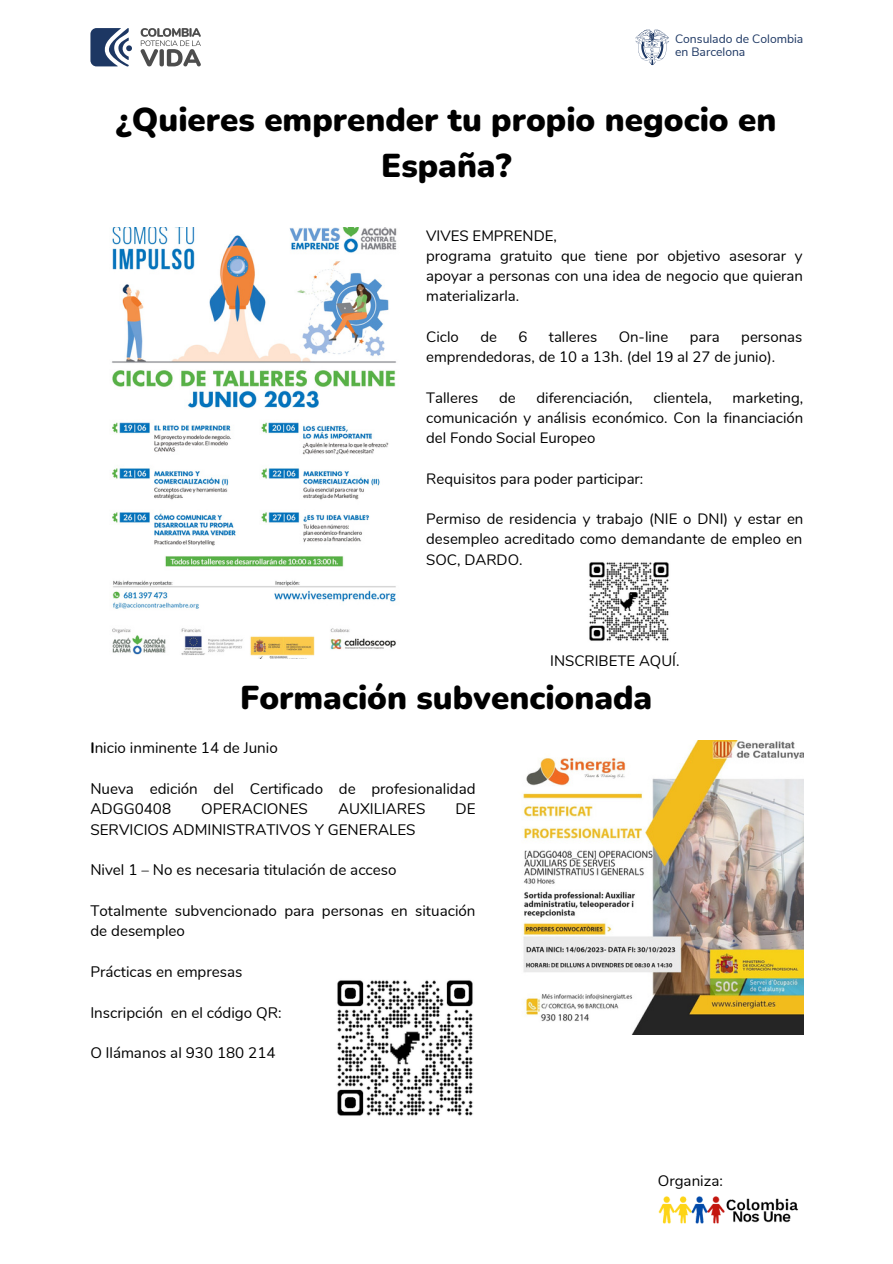
<style>
.page{position:relative;width:893px;height:1264px;background:#fff}
.page>*{position:absolute;margin:0;border:0;box-sizing:border-box;transform-origin:0 0}
.t1{font:900 33px/46px "Nunito";color:#000;text-align:center}
.t2{font:15.15px/20.4px "Nunito";color:#000}
.t3{font:15px/20.2px "Nunito";color:#000;text-align:justify}
.t4{font:12.15px/13px "Nunito Sans";color:#1d3763}
.s1{font-weight:700}
</style>
<div class="page">
<img style="left:112px;top:227px;width:285px;height:431px">
<img style="left:589px;top:562px;width:80px;height:79px">
<img style="left:523px;top:740px;width:280px;height:294px">
<img style="left:337px;top:980px;width:136px;height:136px">
<svg style="left:635px;top:30px;width:34px;height:35px"></svg>
<svg style="left:90px;top:28px;width:42px;height:38px"></svg>
<svg style="left:140px;top:28px;width:61px;height:38px"></svg>
<img style="left:658px;top:1196px;width:141px;height:28px">
<p class="t4" style="left:675px;top:32px;width:130px">Consulado de Colombia en Barcelona</p>
<p class="t1" style="left:116px;top:97px;width:662px">¿Quieres emprender tu propio negocio en<br>España?</p>
<p class="t3" style="left:426px;top:225px;width:132px">VIVES EMPRENDE,</p>
<p class="t3" style="left:426px;top:246px;width:378px">programa gratuito que tiene por objetivo asesorar y apoyar a personas con una idea de negocio que quieran materializarla.</p>
<p class="t3" style="left:426px;top:327px;width:34px">Ciclo</p>
<p class="t3" style="left:480px;top:327px;width:18px">de</p>
<p class="t3" style="left:518px;top:327px;width:10px">6</p>
<p class="t3" style="left:549px;top:327px;width:50px">talleres</p>
<p class="t3" style="left:618px;top:327px;width:51px">On-line</p>
<p class="t3" style="left:689px;top:327px;width:31px">para</p>
<p class="t3" style="left:426px;top:327px;width:377px;text-indent:315px">personas emprendedoras, de 10 a 13h. (del 19 al 27 de junio).</p>
<p class="t3" style="left:426px;top:387px;width:54px">Talleres</p>
<p class="t3" style="left:499px;top:387px;width:18px">de</p>
<p class="t3" style="left:536px;top:387px;width:98px">diferenciación,</p>
<p class="t3" style="left:653px;top:387px;width:60px">clientela,</p>
<p class="t3" style="left:426px;top:387px;width:378px;text-indent:306px">marketing, comunicación y análisis económico. Con la financiación del Fondo Social Europeo</p>
<p class="t3" style="left:426px;top:468px;width:219px">Requisitos para poder participar:</p>
<p class="t3" style="left:426px;top:509px;width:378px">Permiso de residencia y trabajo (NIE o DNI) y estar en desempleo acreditado como demandante de empleo en SOC, DARDO.</p>
<p class="t3" style="left:550px;top:650px;width:131px">INSCRIBETE AQUÍ.</p>
<p class="t1" style="left:240px;top:675px;width:413px">Formación subvencionada</p>
<p class="t2" style="left:90px;top:738px;width:189px"><span class="s1">I</span>nicio inminente 14 de Junio</p>
<p class="t2" style="left:90px;top:778px;width:387px">Nueva edición del Certificado de profesionalidad<br>ADGG0408</p>
<p class="t2" style="left:201px;top:799px;width:108px">OPERACIONES</p>
<p class="t2" style="left:338px;top:799px;width:89px">AUXILIARES</p>
<p class="t2" style="left:455px;top:799px;width:22px">DE</p>
<p class="t2" style="left:90px;top:819px;width:326px">SERVICIOS ADMINISTRATIVOS Y GENERALES</p>
<p class="t2" style="left:90px;top:860px;width:307px">Nivel 1 – No es necesaria titulación de acceso</p>
<p class="t2" style="left:90px;top:900px;width:386px">Totalmente subvencionado para personas en situación de desempleo</p>
<p class="t2" style="left:90px;top:961px;width:153px">Prácticas en empresas</p>
<p class="t2" style="left:90px;top:1002px;width:193px">Inscripción en el código QR:</p>
<p class="t2" style="left:90px;top:1043px;width:187px">O llámanos al 930 180 214</p>
<p class="t2" style="left:657px;top:1171px;width:67px">Organiza:</p>
</div>
